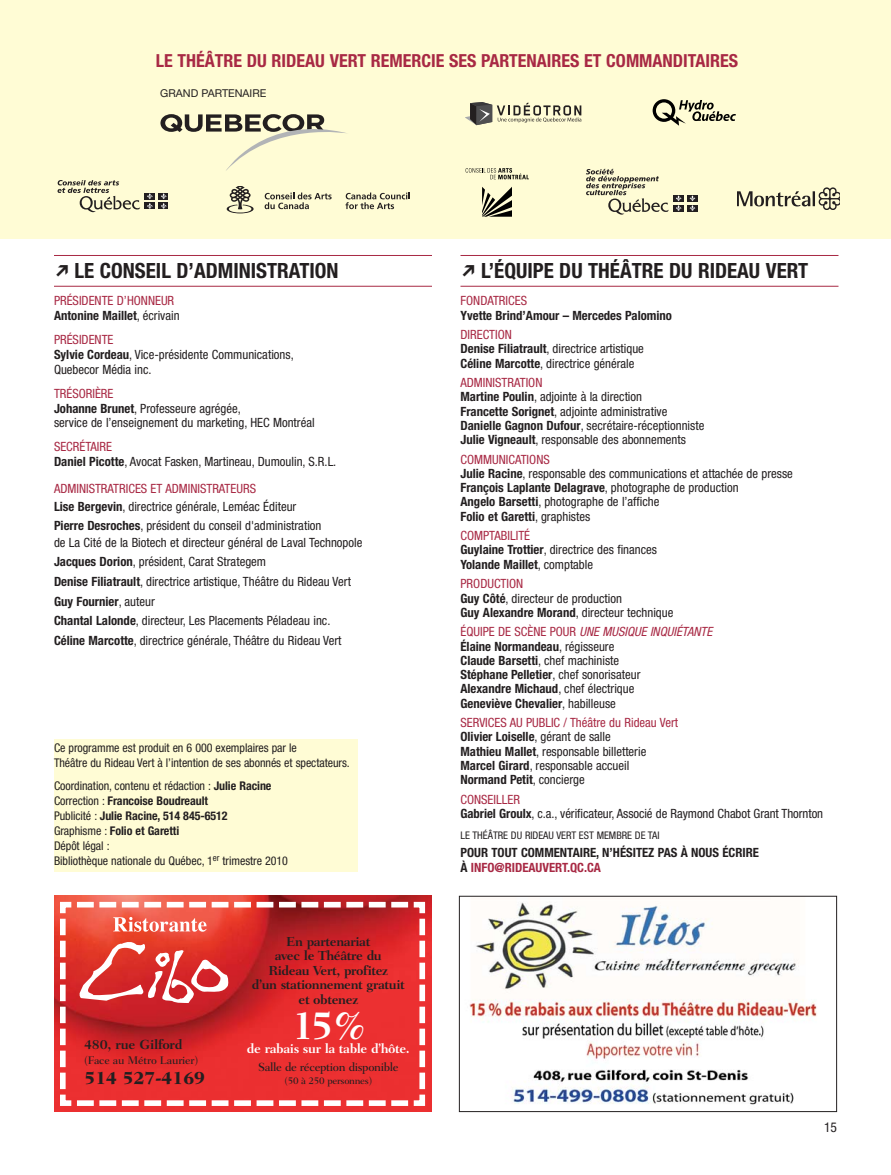
<style>
.page{position:relative;width:891px;height:1175px;background:#fff}
.page>*{position:absolute;margin:0;border:0;box-sizing:border-box;transform-origin:0 0}
.t1{font:40.35px "Fairfield LH Bold+NCSSVR";color:#fff}
.t2{font:700 condensed 21px "Helvetica Neue";color:#231f20}
.t3{font:18.15px "Fairfield LH Heavy+SJBAHA";letter-spacing:-.03em;color:#231f20}
.t4{font:700 condensed 18px "Helvetica Neue";color:#a82944}
.t5{font:13.5px "Fairfield LH Bold+NCSSVR";letter-spacing:-.02em;color:#231f20}
.t6{font:condensed 13.5px "Helvetica Neue";color:#231f20}
.t7{font:13.35px/14.5px "Fairfield LH Bold+NCSSVR";letter-spacing:-.03em;color:#231f20;text-align:center}
.t8{font:13.35px "Fairfield LH Bold+NCSSVR";letter-spacing:-.03em;color:#fff}
.t9{font:condensed 12.75px/14.2px "Helvetica Neue";color:#231f20}
.t10{font:700 condensed 12.75px/14.2px "Helvetica Neue";color:#231f20}
.t11{font:condensed 12.75px/15px "Helvetica Neue";color:#a82944}
.t12{font:condensed 12px/15px "Helvetica Neue";letter-spacing:-.005em;color:#231f20}
.t13{font:12px "Fairfield LH Medium+ZNSSFL";letter-spacing:-.03em;color:#231f20}
.t14{font:11.25px "Fairfield LH Medium+ZNSSFL";letter-spacing:-.015em;color:#231f20}
.t15{font:10.8px "Helvetica Neue";color:#231f20}
.t16{font:condensed 10.5px "Helvetica Neue";color:#231f20}
.t17{font:10.05px "Fairfield LH Medium+ZNSSFL";letter-spacing:-.03em;color:#231f20}
.s1{font-family:"Carta";font-weight:400;font-stretch:normal;font-size:18px}
.s2{font-weight:700;color:#231f20}
.s3{color:#231f20}
.s4{color:#a82944}
.s5{font-weight:700}
.s6{font-weight:400;color:#a82944}
.s7{font-weight:400;font-style:italic;color:#a82944}
.s8{font-weight:400}
</style>
<div class="page">
<div style="left:0;top:0;width:891px;height:239px;background:#fffcd5"></div>
<svg style="left:160px;top:114px;width:187px;height:57px"></svg>
<svg style="left:653px;top:99px;width:83px;height:27px"></svg>
<hr style="left:460px;top:255px;width:378px;height:1px;background:#a82944">
<hr style="left:460px;top:286px;width:378px;height:1px;background:#a82944">
<svg style="left:466px;top:168px;width:63px;height:11px"></svg>
<svg style="left:482px;top:187px;width:30px;height:30px"></svg>
<img style="left:738px;top:187px;width:102px;height:22px">
<div style="left:673px;top:195px;width:11px;height:7px;background:#231f20"></div>
<div style="left:687px;top:195px;width:11px;height:7px;background:#231f20"></div>
<div style="left:673px;top:205px;width:11px;height:6px;background:#231f20"></div>
<svg style="left:676px;top:195px;width:5px;height:16px"></svg>
<div style="left:687px;top:205px;width:11px;height:6px;background:#231f20"></div>
<svg style="left:690px;top:195px;width:5px;height:16px"></svg>
<svg style="left:586px;top:169px;width:83px;height:46px"></svg>
<svg style="left:226px;top:187px;width:28px;height:26px"></svg>
<svg style="left:345px;top:192px;width:65px;height:17px"></svg>
<svg style="left:265px;top:192px;width:67px;height:17px"></svg>
<svg style="left:58px;top:180px;width:82px;height:32px"></svg>
<div style="left:144px;top:193px;width:11px;height:6px;background:#231f20"></div>
<div style="left:158px;top:193px;width:9px;height:6px;background:#231f20"></div>
<div style="left:144px;top:203px;width:11px;height:6px;background:#231f20"></div>
<svg style="left:147px;top:193px;width:6px;height:16px"></svg>
<div style="left:158px;top:203px;width:9px;height:6px;background:#231f20"></div>
<svg style="left:161px;top:193px;width:6px;height:16px"></svg>
<svg style="left:465px;top:102px;width:116px;height:23px"></svg>
<hr style="left:54px;top:255px;width:378px;height:1px;background:#a82944">
<hr style="left:54px;top:286px;width:378px;height:1px;background:#a82944">
<div style="left:54px;top:739px;width:303px;height:133px;background:#fffcd5"></div>
<img style="left:54px;top:896px;width:378px;height:216px">
<svg style="left:57px;top:899px;width:371px;height:209px"></svg>
<img style="left:469px;top:902px;width:348px;height:203px">
<div style="left:459px;top:896px;width:378px;height:216px;border:1px solid #231f20"></div>
<h3 class="t4" style="left:156px;top:54px;width:584px">LE THÉÂTRE DU RIDEAU VERT REMERCIE SES PARTENAIRES ET COMMANDITAIRES</h3>
<p class="t15" style="left:160px;top:89px;width:108px">GRAND PARTENAIRE</p>
<h2 class="t2" style="left:54px;top:263px;width:286px"><span class="s1">-</span> LE CONSEIL D’ADMINISTRATION</h2>
<p class="t11" style="left:54px;top:294px;width:127px">PRÉSIDENTE D’HONNEUR<br><span class="s2">Antonine Maillet</span><span class="s3">, écrivain</span></p>
<p class="t9" style="left:54px;top:333px;width:241px;line-height:15px"><span class="s4">PRÉSIDENTE<br></span><span class="s5">Sylvie Cordeau</span>, Vice-présidente Communications,<br>Quebecor Média inc.</p>
<p class="t9" style="left:54px;top:387px;width:188px;line-height:15px"><span class="s4">TRÉSORIÈRE<br></span><span class="s5">Johanne Brunet</span>, Professeure agrégée,</p>
<p class="t9" style="left:54px;top:416px;width:262px">service de l’enseignement du marketing, HEC Montréal</p>
<p class="t9" style="left:54px;top:440px;width:284px;line-height:15px"><span class="s4">SECRÉTAIRE<br></span><span class="s5">Daniel Picotte</span>, Avocat Fasken, Martineau, Dumoulin, S.R.L.</p>
<p class="t11" style="left:54px;top:480px;width:244px;line-height:18px">ADMINISTRATRICES ET ADMINISTRATEURS<br><span class="s2">Lise Bergevin</span><span class="s3">, directrice générale, Leméac Éditeur</span></p>
<p class="t9" style="left:54px;top:519px;width:310px;line-height:16.5px"><span class="s5">Pierre Desroches</span>, président du conseil d'administration<br>de La Cité de la Biotech et directeur général de Laval Technopole</p>
<p class="t9" style="left:54px;top:553px;width:298px;line-height:19.5px"><span class="s5">Jacques Dorion</span>, président, Carat Strategem<br><span class="s5">Denise Filiatrault</span>, directrice artistique, Théâtre du Rideau Vert <span class="s5">Guy Fournier</span>, auteur<br><span class="s5">Chantal Lalonde</span>, directeur, Les Placements Péladeau inc.<br><span class="s5">Céline Marcotte</span>, directrice générale, Théâtre du Rideau Vert</p>
<p class="t12" style="left:54px;top:741px;width:297px">Ce programme est produit en 6 000 exemplaires par le<br>Théâtre du Rideau Vert à l’intention de ses abonnés et spectateurs.</p>
<p class="t12" style="left:54px;top:779px;width:236px">Coordination, contenu et rédaction : <span class="s5">Julie Racine </span>Correction : <span class="s5">Francoise Boudreault<br></span>Publicité : <span class="s5">Julie Racine, 514 845-6512<br></span>Graphisme : <span class="s5">Folio et Garetti<br></span>Dépôt légal :<br>Bibliothèque nationale du Québec, 1<sup>er</sup> trimestre 2010</p>
<p class="t5" style="left:84px;top:1038px;width:100px">480, rue Gilford</p>
<p class="t14" style="left:84px;top:1053px;width:116px">(Face au Métro Laurier)</p>
<h3 class="t3" style="left:84px;top:1067px;width:123px">514 527-4169</h3>
<p class="t7" style="left:252px;top:934px;width:154px">En partenariat<br>avec le Théâtre du<br>Rideau Vert, profitez<br>d’un stationnement gratuit et obtenez</p>
<p class="t8" style="left:247px;top:1041px;width:164px">de rabais sur la table d’hôte.</p>
<h1 class="t1" style="left:291px;top:1005px;width:76px">15 %</h1>
<p class="t13" style="left:258px;top:1059px;width:142px">Salle de réception disponible</p>
<p class="t17" style="left:285px;top:1074px;width:89px">(50 à 250 personnes)</p>
<h2 class="t2" style="left:460px;top:263px;width:349px"><span class="s1">-</span> L’ÉQUIPE DU THÉÂTRE DU RIDEAU VERT</h2>
<p class="t11" style="left:460px;top:294px;width:68px">FONDATRICES</p>
<p class="t10" style="left:460px;top:309px;width:213px">Yvette Brind’Amour – Mercedes Palomino</p>
<p class="t9" style="left:460px;top:328px;width:185px"><span class="s4">DIRECTION<br></span><span class="s5">Denise Filiatrault</span>, directrice artistique<br><span class="s5">Céline Marcotte</span>, directrice générale</p>
<p class="t9" style="left:460px;top:376px;width:245px"><span class="s4">ADMINISTRATION<br></span><span class="s5">Martine Poulin</span>, adjointe à la direction<br><span class="s5">Francette Sorignet</span>, adjointe administrative <span class="s5">Danielle Gagnon Dufour</span>, secrétaire-réceptionniste <span class="s5">Julie Vigneault</span>, responsable des abonnements</p>
<p class="t9" style="left:460px;top:453px;width:334px"><span class="s4">COMMUNICATIONS<br></span><span class="s5">Julie Racine</span>, responsable des communications et attachée de presse <span class="s5">François Laplante Delagrave</span>, photographe de production<br><span class="s5">Angelo Barsetti</span>, photographe de l’affiche<br><span class="s5">Folio et Garetti</span>, graphistes</p>
<p class="t9" style="left:460px;top:529px;width:198px"><span class="s4">COMPTABILITÉ<br></span><span class="s5">Guylaine Trottier</span>, directrice des finances<br><span class="s5">Yolande Maillet</span>, comptable</p>
<p class="t9" style="left:460px;top:577px;width:214px"><span class="s4">PRODUCTION<br></span><span class="s5">Guy Côté</span>, directeur de production<br><span class="s5">Guy Alexandre Morand</span>, directeur technique</p>
<p class="t10" style="left:460px;top:625px;width:256px"><span class="s6">ÉQUIPE DE SCÈNE POUR</span> <span class="s7">UNE MUSIQUE INQUIÉTANTE </span>Élaine Normandeau<span class="s8">, régisseure<br></span>Claude Barsetti<span class="s8">, chef machiniste<br></span>Stéphane Pelletier<span class="s8">, chef sonorisateur<br></span>Alexandre Michaud<span class="s8">, chef électrique<br></span>Geneviève Chevalier<span class="s8">, habilleuse</span></p>
<p class="t9" style="left:460px;top:716px;width:219px"><span class="s4">SERVICES AU PUBLIC / Théâtre du Rideau Vert </span><span class="s5">Olivier Loiselle</span>, gérant de salle<br><span class="s5">Mathieu Mallet</span>, responsable billetterie <span class="s5">Marcel Girard</span>, responsable accueil <span class="s5">Normand Petit</span>, concierge</p>
<p class="t9" style="left:460px;top:793px;width:364px"><span class="s4">CONSEILLER<br></span><span class="s5">Gabriel Groulx</span>, c.a., vérificateur, Associé de Raymond Chabot Grant Thornton</p>
<p class="t16" style="left:460px;top:831px;width:201px">LE THÉÂTRE DU RIDEAU VERT EST MEMBRE DE TAI</p>
<p class="t10" style="left:460px;top:846px;width:300px;line-height:15px">POUR TOUT COMMENTAIRE, N’HÉSITEZ PAS À NOUS ÉCRIRE<br>À <span class="s4">INFO@RIDEAUVERT.QC.CA</span></p>
<p class="t6" style="left:824px;top:1122px;width:14px">15</p>
</div>
